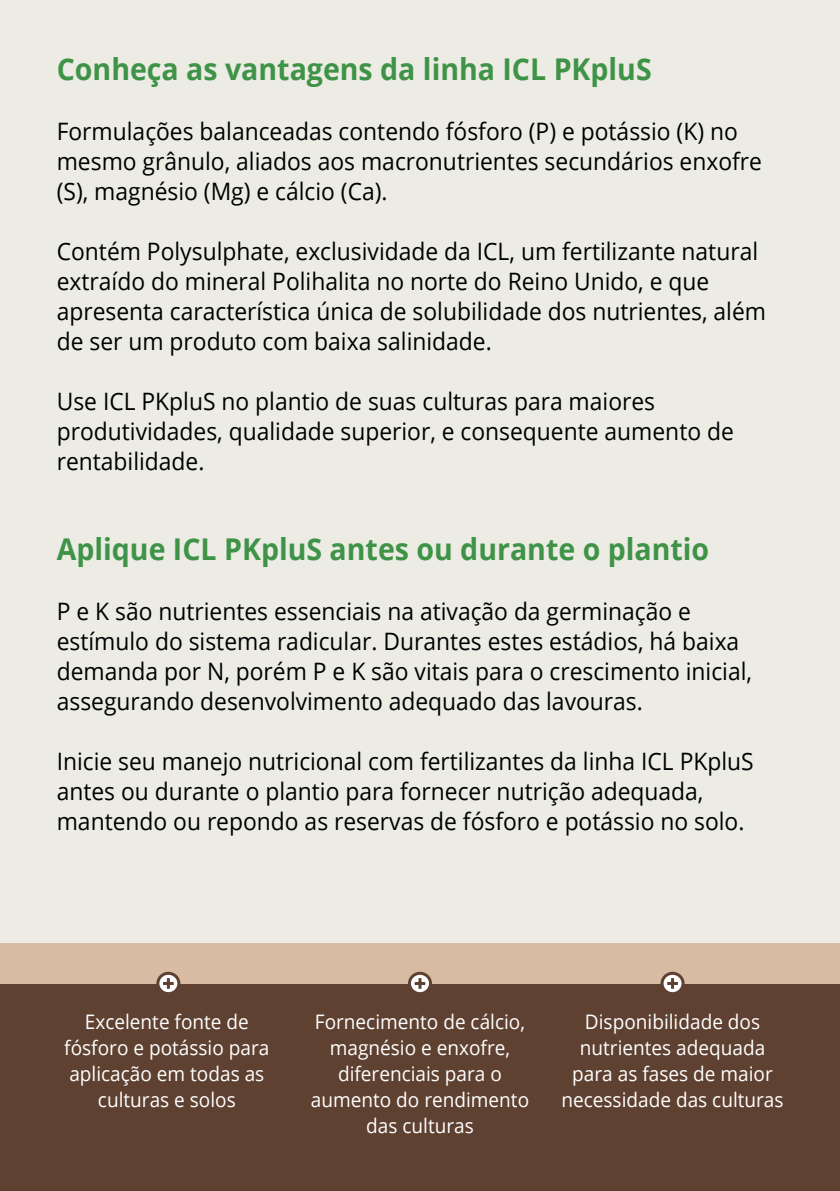
<style>
.page{position:relative;width:840px;height:1191px;background:#fff}
.page>*{position:absolute;margin:0;border:0;box-sizing:border-box;transform-origin:0 0}
.t1{font:700 30px "Open Sans";color:#3f9347;scale:.95 1}
.t2{font:24px/30px "Open Sans";color:#000;scale:.95 1}
.t3{font:20px/26px "Open Sans";color:#fff;text-align:center;scale:.95 1}
</style>
<div class="page">
<div style="left:0;top:0;width:839px;height:996px;background:#ecece5"></div>
<div style="left:0;top:954px;width:839px;height:237px;background:#5f4132"></div>
<div style="left:0;top:943px;width:839px;height:41px;background:#d7bba2"></div>
<svg style="left:661px;top:973px;width:21px;height:20px"></svg>
<div style="left:660px;top:971px;width:24px;height:24px;border:3px solid #5f4132;border-radius:50%"></div>
<svg style="left:666px;top:978px;width:11px;height:10px"></svg>
<svg style="left:409px;top:973px;width:21px;height:20px"></svg>
<div style="left:408px;top:971px;width:24px;height:24px;border:3px solid #5f4132;border-radius:50%"></div>
<svg style="left:414px;top:978px;width:11px;height:10px"></svg>
<svg style="left:158px;top:973px;width:21px;height:20px"></svg>
<div style="left:156px;top:971px;width:24px;height:24px;border:3px solid #5f4132;border-radius:50%"></div>
<svg style="left:163px;top:978px;width:11px;height:10px"></svg>
<p class="t1" style="left:57px;top:48px;width:627px">Conheça as vantagens da linha ICL PKpluS</p>
<p class="t2" style="left:57px;top:115px;width:743px">Formulações balanceadas contendo fósforo (P) e potássio (K) no mesmo grânulo, aliados aos macronutrientes secundários enxofre (S), magnésio (Mg) e cálcio (Ca).</p>
<p class="t2" style="left:57px;top:235px;width:747px">Contém Polysulphate, exclusividade da ICL, um fertilizante natural extraído do mineral Polihalita no norte do Reino Unido, e que apresenta característica única de solubilidade dos nutrientes, além de ser um produto com baixa salinidade.</p>
<p class="t2" style="left:57px;top:385px;width:713px">Use ICL PKpluS no plantio de suas culturas para maiores produtividades, qualidade superior, e consequente aumento de rentabilidade.</p>
<p class="t1" style="left:57px;top:528px;width:688px">Aplique ICL PKpluS antes ou durante o plantio</p>
<p class="t2" style="left:57px;top:595px;width:733px">P e K são nutrientes essenciais na ativação da germinação e estímulo do sistema radicular. Durantes estes estádios, há baixa demanda por N, porém P e K são vitais para o crescimento inicial, assegurando desenvolvimento adequado das lavouras.</p>
<p class="t2" style="left:57px;top:745px;width:734px">Inicie seu manejo nutricional com fertilizantes da linha ICL PKpluS antes ou durante o plantio para fornecer nutrição adequada, mantendo ou repondo as reservas de fósforo e potássio no solo.</p>
<p class="t3" style="left:64px;top:1008px;width:217px">Excelente fonte de fósforo e potássio para aplicação em todas as culturas e solos</p>
<p class="t3" style="left:310px;top:1008px;width:231px">Fornecimento de cálcio, magnésio e enxofre, diferenciais para o aumento do rendimento das culturas</p>
<p class="t3" style="left:561px;top:1008px;width:235px">Disponibilidade dos nutrientes adequada para as fases de maior necessidade das culturas</p>
</div>
